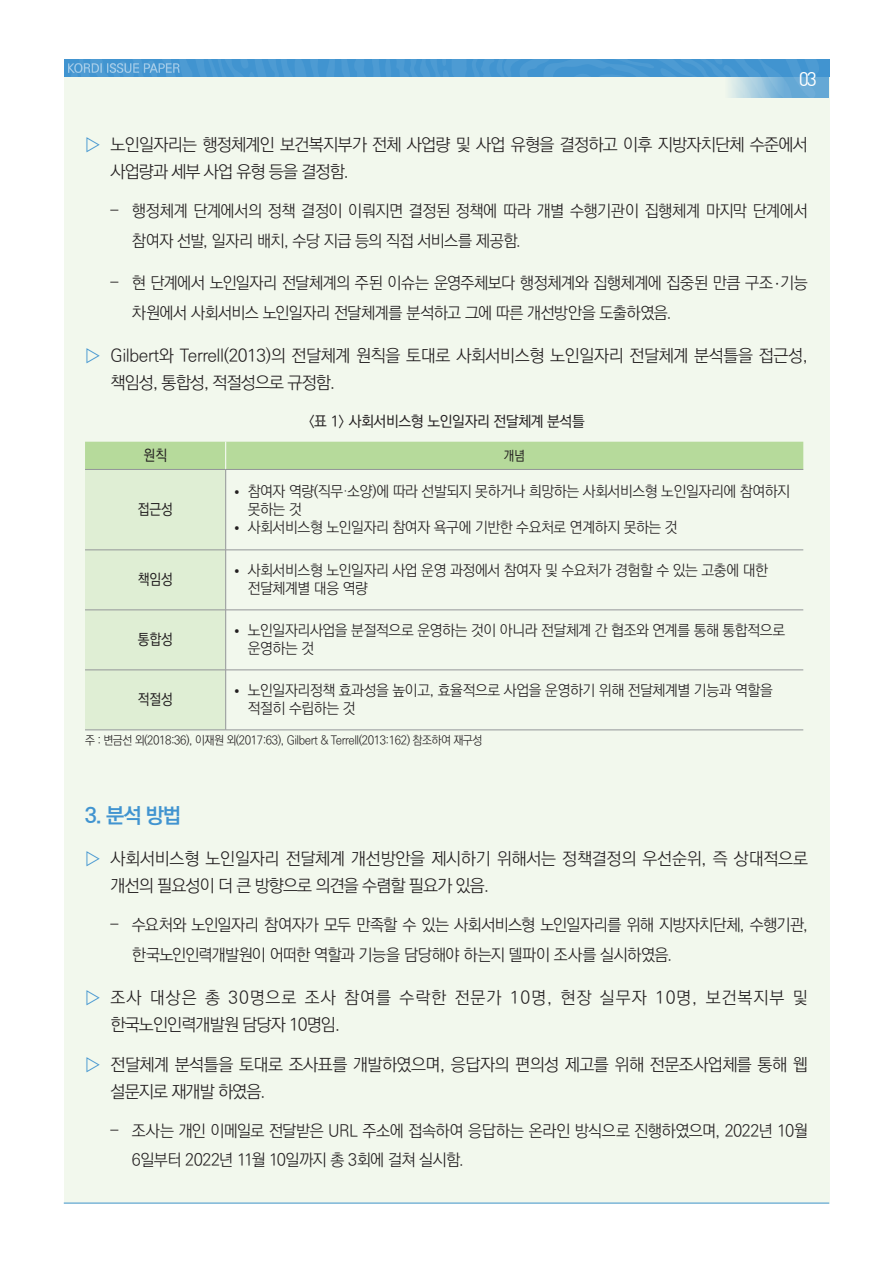
<style>
.page{position:relative;width:893px;height:1263px;background:#fff}
.page>*{position:absolute;margin:0;border:0;box-sizing:border-box;transform-origin:0 0}
._1__조사개요{font:21px "Ko Pub World Dotum PB";color:#4194d0}
.t1{font:19.5px "Dinreg";color:#fff}
.t2{font:17.25px/27px "Ko Pub World Dotum PL";letter-spacing:-.03em;color:#231f20}
.t3{font:17.25px/27px "Ko Pub World Dotum PL";letter-spacing:.05em;color:#231f20}
.t4{font:16.5px/29.7px "Ko Pub World Dotum PL";letter-spacing:-.035em;color:#231f20}
.표_내용{font:15px/18px "Ko Pub World Dotum PL";letter-spacing:-.025em;color:#231f20}
.표제목{font:15px "Ko Pub World Dotum PM";letter-spacing:-.025em;color:#231f20}
.표-구분{font:15px "Ko Pub World Dotum PM";color:#231f20;scale:.9 1}
.표-구분-2{font:13.5px "Ko Pub World Dotum PM";color:#231f20;scale:.9 1}
.자료{font:12px "Ko Pub World Dotum PL";letter-spacing:-.04em;color:#231f20;scale:.95 1}
.s1{font-family:"Ko Pub World Dotum PM";color:#4194d0}
.s2{font-family:"Ko Pub World Batang PL"}
.s3{font-family:"Adobe Myungjo Std";font-weight:500}
.s4{font-family:"HCR Dotum";font-weight:700}
</style>
<div class="page">
<div style="left:64px;top:77px;width:765px;height:1126px;background:#f2f8ed"></div>
<svg style="left:702px;top:60px;width:127px;height:38px"></svg>
<hr style="left:64px;top:1203px;width:765px;height:1px;background:#4194d0">
<svg style="left:68px;top:60px;width:754px;height:38px"></svg>
<svg style="left:85px;top:442px;width:718px;height:288px"></svg>
<hr style="left:85px;top:550px;width:141px;height:1px;background:#939598">
<hr style="left:226px;top:550px;width:577px;height:1px;background:#939598">
<hr style="left:85px;top:610px;width:141px;height:1px;background:#939598">
<hr style="left:226px;top:610px;width:577px;height:1px;background:#939598">
<hr style="left:85px;top:670px;width:141px;height:1px;background:#939598">
<hr style="left:226px;top:670px;width:577px;height:1px;background:#939598">
<hr style="left:85px;top:469px;width:141px;height:1px;background:#939598">
<hr style="left:85px;top:730px;width:141px;height:1px;background:#939598">
<hr style="left:226px;top:469px;width:577px;height:1px;background:#939598">
<hr style="left:225px;top:470px;width:1px;height:80px;background:#939598">
<hr style="left:225px;top:550px;width:1px;height:60px;background:#939598">
<hr style="left:225px;top:610px;width:1px;height:60px;background:#939598">
<hr style="left:225px;top:670px;width:1px;height:60px;background:#939598">
<hr style="left:226px;top:730px;width:577px;height:1px;background:#939598">
<p class="t1" style="left:799px;top:66px;width:19px">03</p>
<p class="t2" style="left:111px;top:131px;width:699px;text-indent:-26px"><span class="s1">▷</span> 노인일자리는 행정체계인 보건복지부가 전체 사업량 및 사업 유형을 결정하고 이후 지방자치단체 수준에서 사업량과 세부 사업 유형 등을 결정함.</p>
<p class="t4" style="left:132px;top:197px;width:677px;text-indent:-21px"><span class="s2">–</span> 행정체계 단계에서의 정책 결정이 이뤄지면 결정된 정책에 따라 개별 수행기관이 집행체계 마지막 단계에서 참여자 선발, 일자리 배치, 수당 지급 등의 직접 서비스를 제공함.</p>
<p class="t4" style="left:132px;top:269px;width:678px;text-indent:-21px"><span class="s2">–</span> 현 단계에서 노인일자리 전달체계의 주된 이슈는 운영주체보다 행정체계와 집행체계에 집중된 만큼 구조<span class="s3">·</span>기능 차원에서 사회서비스 노인일자리 전달체계를 분석하고 그에 따른 개선방안을 도출하였음.</p>
<p class="t2" style="left:111px;top:343px;width:699px;text-indent:-26px"><span class="s1">▷</span> Gilbert와 Terrell(2013)의 전달체계 원칙을 토대로 사회서비스형 노인일자리 전달체계 분석틀을 접근성, 책임성, 통합성, 적절성으로 규정함.</p>
<p class="표제목" style="left:308px;top:411px;width:278px">〈표 1〉 사회서비스형 노인일자리 전달체계 분석틀</p>
<p class="표-구분" style="left:144px;top:445px;width:28px">원칙</p>
<p class="표-구분-2" style="left:504px;top:446px;width:25px">개념</p>
<p class="표-구분" style="left:138px;top:499px;width:41px">접근성</p>
<p class="표_내용" style="left:248px;top:483px;width:544px;text-indent:-18px"><span class="s4">∙</span> 참여자 역량(직무·소양)에 따라 선발되지 못하거나 희망하는 사회서비스형 노인일자리에 참여하지 못하는 것</p>
<p class="표_내용" style="left:230px;top:519px;width:449px"><span class="s4">∙</span> 사회서비스형 노인일자리 참여자 욕구에 기반한 수요처로 연계하지 못하는 것</p>
<p class="표-구분" style="left:138px;top:569px;width:41px">책임성</p>
<p class="표_내용" style="left:248px;top:562px;width:522px;text-indent:-18px"><span class="s4">∙</span> 사회서비스형 노인일자리 사업 운영 과정에서 참여자 및 수요처가 경험할 수 있는 고충에 대한 전달체계별 대응 역량</p>
<p class="표-구분" style="left:138px;top:629px;width:41px">통합성</p>
<p class="표_내용" style="left:248px;top:622px;width:539px;text-indent:-18px"><span class="s4">∙</span> 노인일자리사업을 분절적으로 운영하는 것이 아니라 전달체계 간 협조와 연계를 통해 통합적으로 운영하는 것</p>
<p class="표-구분" style="left:138px;top:689px;width:41px">적절성</p>
<p class="표_내용" style="left:248px;top:682px;width:527px;text-indent:-18px"><span class="s4">∙</span> 노인일자리정책 효과성을 높이고, 효율적으로 사업을 운영하기 위해 전달체계별 기능과 역할을 적절히 수립하는 것</p>
<p class="자료" style="left:85px;top:732px;width:420px">주 : 변금선 외(2018:36), 이재원 외(2017:63), Gilbert &amp; Terrell(2013:162) 참조하여 재구성</p>
<p class="_1__조사개요" style="left:85px;top:800px;width:98px">3. 분석 방법</p>
<p class="t2" style="left:111px;top:845px;width:699px;text-indent:-26px"><span class="s1">▷</span> 사회서비스형 노인일자리 전달체계 개선방안을 제시하기 위해서는 정책결정의 우선순위, 즉 상대적으로 개선의 필요성이 더 큰 방향으로 의견을 수렴할 필요가 있음.</p>
<p class="t4" style="left:132px;top:910px;width:678px;text-indent:-21px"><span class="s2">–</span> 수요처와 노인일자리 참여자가 모두 만족할 수 있는 사회서비스형 노인일자리를 위해 지방자치단체, 수행기관, 한국노인인력개발원이 어떠한 역할과 기능을 담당해야 하는지 델파이 조사를 실시하였음.</p>
<p class="t3" style="left:111px;top:984px;width:699px;text-indent:-26px"><span class="s1">▷</span> 조사 대상은 총 30명으로 조사 참여를 수락한 전문가 10명, 현장 실무자 10명, 보건복지부 및 한국노인인력개발원 담당자 10명임.</p>
<p class="t2" style="left:111px;top:1051px;width:699px;text-indent:-26px"><span class="s1">▷</span> 전달체계 분석틀을 토대로 조사표를 개발하였으며, 응답자의 편의성 제고를 위해 전문조사업체를 통해 웹 설문지로 재개발 하였음.</p>
<p class="t4" style="left:132px;top:1116px;width:678px;text-indent:-21px"><span class="s2">–</span> 조사는 개인 이메일로 전달받은 URL 주소에 접속하여 응답하는 온라인 방식으로 진행하였으며, 2022년 10월<br>6일부터 2022년 11월 10일까지 총 3회에 걸쳐 실시함.</p>
</div>
